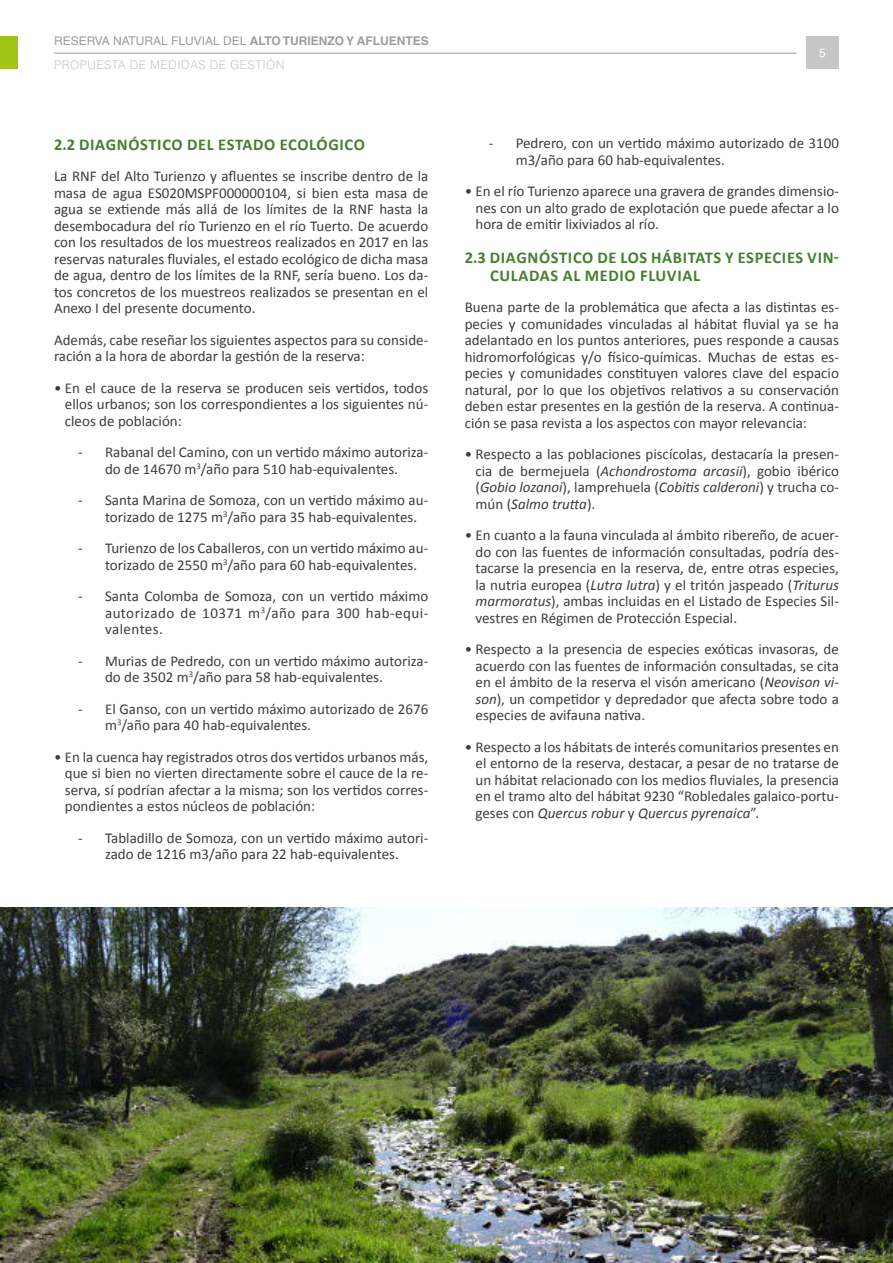
<style>
.page{position:relative;width:893px;height:1263px;background:#fff}
.page>*{position:absolute;margin:0;border:0;box-sizing:border-box;transform-origin:0 0}
.t1{font:700 16.5px/18.1px "Calibri";letter-spacing:.04em;color:#457f30}
.t2{font:15px/16.5px "Calibri";color:#3c3c3b;text-align:justify}
.t3{font:300 12px/24.5px "Helvetica LT Std";letter-spacing:.03em;color:#c6c6c6}
.t4{font:12px "Helvetica LT Std";color:#fff}
.s1{font-weight:400;color:#9d9d9c}
.s2{font-weight:700;color:#9d9d9c}
.s3{font-style:italic}
</style>
<div class="page">
<hr style="left:54px;top:53px;width:743px;height:1px;background:#9d9d9c">
<div style="left:0;top:36px;width:18px;height:33px;background:#a0c519"></div>
<div style="left:806px;top:36px;width:33px;height:33px;background:#c6c6c6"></div>
<img style="left:0;top:908px;width:893px;height:355px">
<p class="t3" style="left:54px;top:28px;width:376px"><span class="s1">RESERVA NATURAL FLUVIAL DEL</span> <span class="s2">ALTO TURIENZO Y AFLUENTES<br></span>PROPUESTA DE MEDIDAS DE GESTIÓN</p>
<p class="t1" style="left:54px;top:134px;width:313px">2.2 DIAGNÓSTICO DEL ESTADO ECOLÓGICO</p>
<p class="t2" style="left:54px;top:167px;width:376px">La RNF del Alto Turienzo y afluentes se inscribe dentro de la masa de agua ES020MSPF000000104, si bien esta masa de agua se extiende más allá de los límites de la RNF hasta la desembocadura del río Turienzo en el río Tuerto. De acuerdo con los resultados de los muestreos realizados en 2017 en las reservas naturales fluviales, el estado ecológico de dicha masa de agua, dentro de los límites de la RNF, sería bueno. Los da&shy;tos concretos de los muestreos realizados se presentan en el Anexo I del presente documento.</p>
<p class="t2" style="left:54px;top:331px;width:376px">Además, cabe reseñar los siguientes aspectos para su conside&shy;ración a la hora de abordar la gestión de la reserva:</p>
<p class="t2" style="left:65px;top:379px;width:365px;text-indent:-11px">• En el cauce de la reserva se producen seis vertidos, todos ellos urbanos; son los correspondientes a los siguientes nú&shy;cleos de población:</p>
<p class="t2" style="left:78px;top:443px;width:352px;text-align:center">- Rabanal del Camino, con un vertido máximo autoriza&shy;do de 14670 m<sup>3</sup>/año para 510 hab-equivalentes.</p>
<p class="t2" style="left:105px;top:491px;width:325px;text-indent:-27px">- Santa Marina de Somoza, con un vertido máximo au&shy;torizado de 1275 m<sup>3</sup>/año para 35 hab-equivalentes.</p>
<p class="t2" style="left:105px;top:539px;width:325px;text-indent:-27px">- Turienzo de los Caballeros, con un vertido máximo au&shy;torizado de 2550 m<sup>3</sup>/año para 60 hab-equivalentes.</p>
<p class="t2" style="left:105px;top:587px;width:325px;text-indent:-27px">- Santa Colomba de Somoza, con un vertido máximo autorizado de 10371 m<sup>3</sup>/año para 300 hab-equi&shy;valentes.</p>
<p class="t2" style="left:105px;top:652px;width:325px;text-indent:-27px">- Murias de Pedredo, con un vertido máximo autoriza&shy;do de 3502 m<sup>3</sup>/año para 58 hab-equivalentes.</p>
<p class="t2" style="left:105px;top:700px;width:325px;text-indent:-27px">- El Ganso, con un vertido máximo autorizado de 2676 m<sup>3</sup>/año para 40 hab-equivalentes.</p>
<p class="t2" style="left:65px;top:748px;width:365px;text-indent:-11px">• En la cuenca hay registrados otros dos vertidos urbanos más, que si bien no vierten directamente sobre el cauce de la re&shy;serva, sí podrían afectar a la misma; son los vertidos corres&shy;pondientes a estos núcleos de población:</p>
<p class="t2" style="left:78px;top:829px;width:352px;text-align:center">- Tabladillo de Somoza, con un vertido máximo autori&shy;zado de 1216 m3/año para 22 hab-equivalentes.</p>
<p class="t4" style="left:819px;top:46px;width:8px">5</p>
<p class="t2" style="left:516px;top:134px;width:325px;text-indent:-27px">- Pedrero, con un vertido máximo autorizado de 3100 m3/año para 60 hab-equivalentes.</p>
<p class="t2" style="left:475px;top:182px;width:365px;text-indent:-11px">• En el río Turienzo aparece una gravera de grandes dimensio&shy;nes con un alto grado de explotación que puede afectar a lo hora de emitir lixiviados al río.</p>
<p class="t1" style="left:490px;top:247px;width:350px;text-indent:-26px">2.3 DIAGNÓSTICO DE LOS HÁBITATS Y ESPECIES VIN-<br>CULADAS AL MEDIO FLUVIAL</p>
<p class="t2" style="left:465px;top:298px;width:376px">Buena parte de la problemática que afecta a las distintas es&shy;pecies y comunidades vinculadas al hábitat fluvial ya se ha adelantado en los puntos anteriores, pues responde a causas hidromorfológicas y/o físico-químicas. Muchas de estas es&shy;pecies y comunidades constituyen valores clave del espacio natural, por lo que los objetivos relativos a su conservación deben estar presentes en la gestión de la reserva. A continua&shy;ción se pasa revista a los aspectos con mayor relevancia:</p>
<p class="t2" style="left:475px;top:445px;width:365px;text-indent:-11px">• Respecto a las poblaciones piscícolas, destacaría la presen&shy;cia de bermejuela (<span class="s3">Achondrostoma arcasii</span>), gobio ibérico (<span class="s3">Gobio lozanoi</span>), lamprehuela (<span class="s3">Cobitis calderoni</span>) y trucha co&shy;mún (<span class="s3">Salmo trutta</span>).</p>
<p class="t2" style="left:475px;top:526px;width:365px;text-indent:-11px">• En cuanto a la fauna vinculada al ámbito ribereño, de acuer&shy;do con las fuentes de información consultadas, podría des&shy;tacarse la presencia en la reserva, de, entre otras especies, la nutria europea (<span class="s3">Lutra lutra</span>) y el tritón jaspeado (<span class="s3">Triturus marmoratus</span>), ambas incluidas en el Listado de Especies Sil&shy;vestres en Régimen de Protección Especial.</p>
<p class="t2" style="left:475px;top:640px;width:365px;text-indent:-11px">• Respecto a la presencia de especies exóticas invasoras, de acuerdo con las fuentes de información consultadas, se cita en el ámbito de la reserva el visón americano (<span class="s3">Neovison vi&shy;son</span>), un competidor y depredador que afecta sobre todo a especies de avifauna nativa.</p>
<p class="t2" style="left:475px;top:738px;width:365px;text-indent:-11px">• Respecto a los hábitats de interés comunitarios presentes en el entorno de la reserva, destacar, a pesar de no tratarse de un hábitat relacionado con los medios fluviales, la presencia en el tramo alto del hábitat 9230 “Robledales galaico-portu&shy;geses con <span class="s3">Quercus robur</span> y <span class="s3">Quercus pyrenaica</span>”.</p>
</div>
